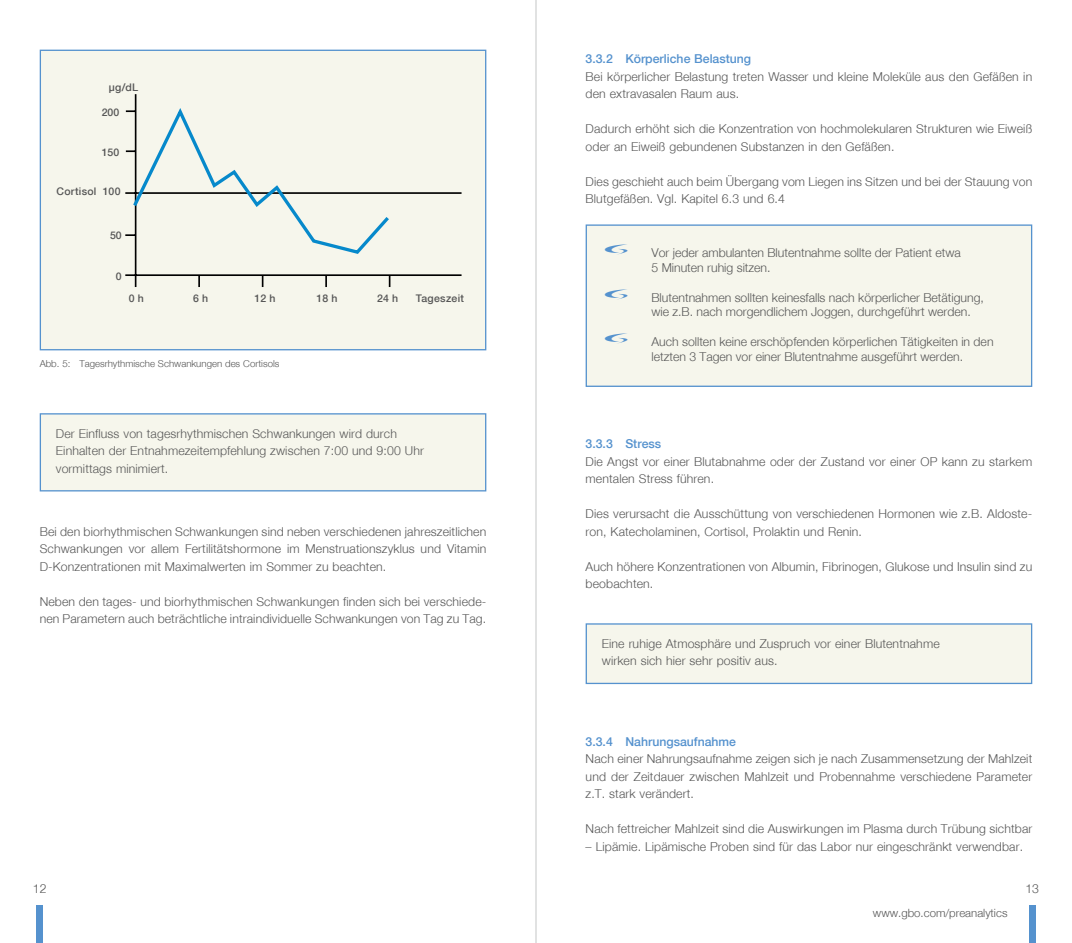
<style>
.page{position:relative;width:1072px;height:943px;background:#fff}
.page>*{position:absolute;margin:0;border:0;box-sizing:border-box;transform-origin:0 0}
.t1{font:12.25px/17.5px "Helvneulig";letter-spacing:.01em;color:#565656}
.t2{font:12.25px "Helvneumed";color:#5592ce}
.t3{font:11.38px "Helvneulig";color:#565656}
.t4{font:10.5px "Helvneumed";letter-spacing:.025em;color:#565656}
.t5{font:9.62px "Helvneulig";color:#565656}
.s1{font-family:"gbo Schwung";font-size:21px;color:#5592ce}
</style>
<div class="page">
<div style="left:37px;top:905px;width:6px;height:38px;background:#5592ce"></div>
<div style="left:1029px;top:905px;width:6px;height:38px;background:#5592ce"></div>
<div style="left:40px;top:50px;width:445px;height:300px;background:#f6f6ec"></div>
<svg style="left:325px;top:276px;width:2px;height:11px"></svg>
<svg style="left:198px;top:276px;width:2px;height:11px"></svg>
<hr style="left:125px;top:192px;width:336px;height:2px;background:#000">
<hr style="left:125px;top:274px;width:336px;height:2px;background:#000">
<hr style="left:135px;top:94px;width:1px;height:193px;background:#000">
<svg style="left:125px;top:104px;width:267px;height:152px"></svg>
<div style="left:40px;top:50px;width:446px;height:300px;border:1px solid #5592ce"></div>
<div style="left:40px;top:414px;width:445px;height:77px;background:#f6f6ec"></div>
<div style="left:40px;top:413px;width:446px;height:78px;border:1px solid #5592ce"></div>
<div style="left:586px;top:225px;width:445px;height:161px;background:#f6f6ec"></div>
<div style="left:585px;top:224px;width:447px;height:163px;border:1px solid #5592ce"></div>
<div style="left:586px;top:624px;width:445px;height:59px;background:#f6f6ec"></div>
<div style="left:585px;top:623px;width:447px;height:61px;border:1px solid #5592ce"></div>
<hr style="left:535px;top:0;width:1px;height:943px;background:#c5c6c6">
<p class="t4" style="left:109px;top:81px;width:31px">µg/dL</p>
<p class="t4" style="left:102px;top:106px;width:19px">200</p>
<p class="t4" style="left:102px;top:146px;width:19px">150</p>
<p class="t4" style="left:57px;top:184px;width:66px">Cortisol 100</p>
<p class="t4" style="left:110px;top:228px;width:13px">50</p>
<p class="t4" style="left:116px;top:269px;width:7px">0</p>
<p class="t4" style="left:129px;top:292px;width:17px">0 h</p>
<p class="t4" style="left:193px;top:292px;width:17px">6 h</p>
<p class="t4" style="left:254px;top:292px;width:22px">12 h</p>
<p class="t4" style="left:316px;top:292px;width:22px">18 h</p>
<p class="t4" style="left:377px;top:292px;width:22px">24 h</p>
<p class="t4" style="left:416px;top:292px;width:50px">Tageszeit</p>
<p class="t5" style="left:40px;top:358px;width:241px">Abb. 5: Tagesrhythmische Schwankungen des Cortisols</p>
<p class="t1" style="left:56px;top:424px;width:369px">Der Einfluss von tagesrhythmischen Schwankungen wird durch<br>Einhalten der Entnahmezeitempfehlung zwischen 7:00 und 9:00 Uhr vormittags minimiert.</p>
<p class="t1" style="left:40px;top:522px;width:448px;text-align:justify">Bei den biorhythmischen Schwankungen sind neben verschiedenen jahreszeitlichen Schwankungen vor allem Fertilitätshormone im Menstruationszyklus und Vitamin D-Konzentrationen mit Maximalwerten im Sommer zu beachten.</p>
<p class="t1" style="left:40px;top:592px;width:448px">Neben den tages- und biorhythmischen Schwankungen finden sich bei verschiede&shy;nen Parametern auch beträchtliche intraindividuelle Schwankungen von Tag zu Tag.</p>
<p class="t2" style="left:585px;top:51px;width:167px">3.3.2 Körperliche Belastung</p>
<p class="t1" style="left:585px;top:67px;width:448px">Bei körperlicher Belastung treten Wasser und kleine Moleküle aus den Gefäßen in den extravasalen Raum aus.</p>
<p class="t1" style="left:585px;top:120px;width:448px">Dadurch erhöht sich die Konzentration von hochmolekularen Strukturen wie Eiweiß oder an Eiweiß gebundenen Substanzen in den Gefäßen.</p>
<p class="t1" style="left:585px;top:172px;width:448px">Dies geschieht auch beim Übergang vom Liegen ins Sitzen und bei der Stauung von<br>Blutgefäßen. Vgl. Kapitel 6.3 und 6.4</p>
<p class="t1" style="left:651px;top:245px;width:311px;line-height:14.7px;text-indent:-45px"><span class="s1">g</span> Vor jeder ambulanten Blutentnahme sollte der Patient etwa<br>5 Minuten ruhig sitzen.</p>
<p class="t1" style="left:651px;top:290px;width:334px;line-height:14.7px;text-indent:-45px"><span class="s1">g</span> Blutentnahmen sollten keinesfalls nach körperlicher Betätigung, wie z.B. nach morgendlichem Joggen, durchgeführt werden.</p>
<p class="t1" style="left:651px;top:334px;width:343px;line-height:14.7px;text-indent:-45px"><span class="s1">g</span> Auch sollten keine erschöpfenden körperlichen Tätigkeiten in den letzten 3 Tagen vor einer Blutentnahme ausgeführt werden.</p>
<p class="t2" style="left:585px;top:436px;width:77px">3.3.3 Stress</p>
<p class="t1" style="left:585px;top:452px;width:448px">Die Angst vor einer Blutabnahme oder der Zustand vor einer OP kann zu starkem mentalen Stress führen.</p>
<p class="t1" style="left:585px;top:505px;width:448px">Dies verursacht die Ausschüttung von verschiedenen Hormonen wie z.B. Aldoste&shy;ron, Katecholaminen, Cortisol, Prolaktin und Renin.</p>
<p class="t1" style="left:585px;top:557px;width:448px">Auch höhere Konzentrationen von Albumin, Fibrinogen, Glukose und Insulin sind zu beobachten.</p>
<p class="t1" style="left:602px;top:634px;width:339px">Eine ruhige Atmosphäre und Zuspruch vor einer Blutentnahme wirken sich hier sehr positiv aus.</p>
<p class="t2" style="left:585px;top:734px;width:152px">3.3.4 Nahrungsaufnahme</p>
<p class="t1" style="left:585px;top:750px;width:448px;text-align:justify">Nach einer Nahrungsaufnahme zeigen sich je nach Zusammensetzung der Mahlzeit und der Zeitdauer zwischen Mahlzeit und Probennahme verschiedene Parameter z.T. stark verändert.</p>
<p class="t1" style="left:585px;top:820px;width:448px">Nach fettreicher Mahlzeit sind die Auswirkungen im Plasma durch Trübung sichtbar</p>
<p class="t1" style="left:585px;top:837px;width:439px">– Lipämie. Lipämische Proben sind für das Labor nur eingeschränkt verwendbar.</p>
<p class="t1" style="left:33px;top:879px;width:15px">12</p>
<p class="t1" style="left:1025px;top:879px;width:15px">13</p>
<p class="t3" style="left:873px;top:905px;width:136px">www.gbo.com/preanalytics</p>
</div>
